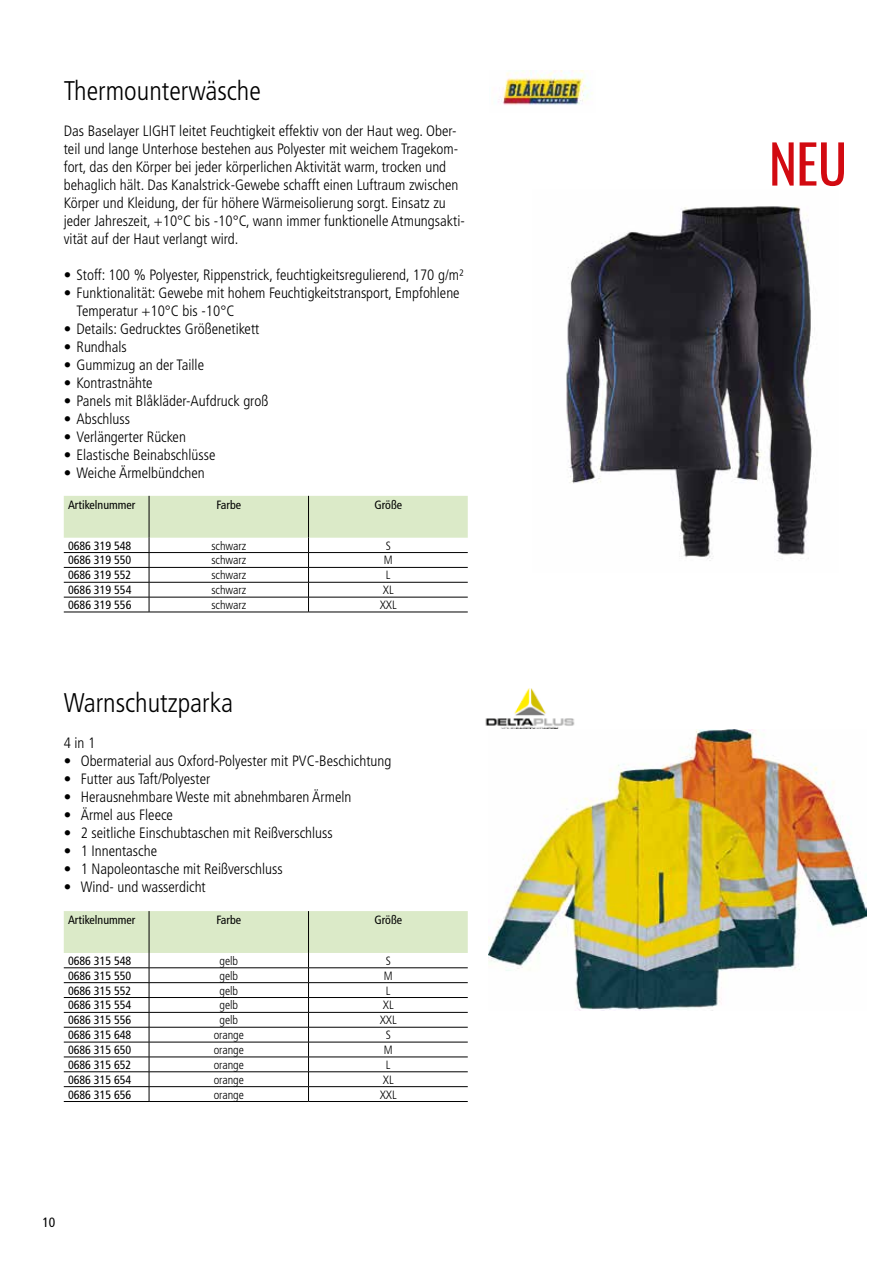
<style>
.page{position:relative;width:893px;height:1263px;background:#fff}
.page>*{position:absolute;margin:0;border:0;box-sizing:border-box;transform-origin:0 0}
.t1{font:53.25px "Oswald";color:#d20a11}
.t2{font:300 condensed 27px "Frutiger LT Pro";color:#000}
.t3{font:300 condensed 15px/18px "Frutiger LT Pro";color:#000}
.t4{font:condensed 13.5px "Frutiger LT Pro";color:#000}
.t5{font:condensed 12px "Frutiger LT Pro";color:#000}
.t6{font:300 condensed 12px "Frutiger LT Pro";color:#000}
</style>
<div class="page">
<svg style="left:64px;top:496px;width:404px;height:116px"></svg>
<hr style="left:64px;top:612px;width:85px;height:1px;background:#000">
<hr style="left:149px;top:612px;width:160px;height:1px;background:#000">
<hr style="left:309px;top:612px;width:159px;height:1px;background:#000">
<svg style="left:64px;top:911px;width:404px;height:190px"></svg>
<hr style="left:64px;top:1027px;width:85px;height:1px;background:#000">
<hr style="left:149px;top:1027px;width:160px;height:1px;background:#000">
<hr style="left:309px;top:1027px;width:159px;height:1px;background:#000">
<hr style="left:64px;top:1042px;width:85px;height:1px;background:#000">
<hr style="left:149px;top:1042px;width:160px;height:1px;background:#000">
<hr style="left:309px;top:1042px;width:159px;height:1px;background:#000">
<hr style="left:64px;top:1057px;width:85px;height:1px;background:#000">
<hr style="left:149px;top:1057px;width:160px;height:1px;background:#000">
<hr style="left:309px;top:1057px;width:159px;height:1px;background:#000">
<hr style="left:64px;top:1071px;width:85px;height:1px;background:#000">
<hr style="left:149px;top:1071px;width:160px;height:1px;background:#000">
<hr style="left:309px;top:1071px;width:159px;height:1px;background:#000">
<hr style="left:64px;top:1086px;width:85px;height:1px;background:#000">
<hr style="left:149px;top:1086px;width:160px;height:1px;background:#000">
<hr style="left:309px;top:1086px;width:159px;height:1px;background:#000">
<hr style="left:64px;top:1101px;width:85px;height:1px;background:#000">
<hr style="left:149px;top:1101px;width:160px;height:1px;background:#000">
<hr style="left:309px;top:1101px;width:159px;height:1px;background:#000">
<img style="left:498px;top:70px;width:95px;height:35px">
<img style="left:566px;top:206px;width:248px;height:355px">
<img style="left:485px;top:688px;width:90px;height:41px">
<img style="left:489px;top:730px;width:377px;height:281px">
<h2 class="t2" style="left:64px;top:75px;width:199px">Thermounterwäsche</h2>
<p class="t3" style="left:64px;top:122px;width:403px">Das Baselayer LIGHT leitet Feuchtigkeit effektiv von der Haut weg. Ober&shy;teil und lange Unterhose bestehen aus Polyester mit weichem Tragekom&shy;fort, das den Körper bei jeder körperlichen Aktivität warm, trocken und behaglich hält. Das Kanalstrick-Gewebe schafft einen Luftraum zwischen Körper und Kleidung, der für höhere Wärmeisolierung sorgt. Einsatz zu jeder Jahreszeit, +10°C bis -10°C, wann immer funktionelle Atmungsakti&shy;vität auf der Haut verlangt wird.</p>
<p class="t3" style="left:64px;top:266px;width:402px">• Stoff: 100 % Polyester, Rippenstrick, feuchtigkeitsregulierend, 170 g/m²</p>
<p class="t3" style="left:77px;top:284px;width:385px;text-indent:-13px">• Funktionalität: Gewebe mit hohem Feuchtigkeitstransport, Empfohlene<br>Temperatur +10°C bis -10°C</p>
<p class="t3" style="left:64px;top:320px;width:197px">• Details: Gedrucktes Größenetikett</p>
<p class="t3" style="left:64px;top:338px;width:65px">• Rundhals</p>
<p class="t3" style="left:64px;top:356px;width:142px">• Gummizug an der Taille</p>
<p class="t3" style="left:64px;top:374px;width:90px">• Kontrastnähte</p>
<p class="t3" style="left:64px;top:392px;width:206px">• Panels mit Blåkläder-Aufdruck groß</p>
<p class="t3" style="left:64px;top:410px;width:68px">• Abschluss</p>
<p class="t3" style="left:64px;top:428px;width:124px">• Verlängerter Rücken</p>
<p class="t3" style="left:64px;top:446px;width:153px">• Elastische Beinabschlüsse</p>
<p class="t3" style="left:64px;top:464px;width:143px">• Weiche Ärmelbündchen</p>
<p class="t5" style="left:68px;top:498px;width:69px">Artikelnummer</p>
<p class="t5" style="left:216px;top:498px;width:26px">Farbe</p>
<p class="t5" style="left:374px;top:498px;width:29px">Größe</p>
<p class="t5" style="left:68px;top:538px;width:65px">0686 319 548</p>
<p class="t6" style="left:211px;top:538px;width:36px">schwarz</p>
<p class="t6" style="left:386px;top:538px;width:7px">S</p>
<p class="t5" style="left:68px;top:553px;width:65px">0686 319 550</p>
<p class="t6" style="left:211px;top:553px;width:36px">schwarz</p>
<p class="t6" style="left:384px;top:553px;width:10px">M</p>
<p class="t5" style="left:68px;top:568px;width:65px">0686 319 552</p>
<p class="t6" style="left:211px;top:568px;width:36px">schwarz</p>
<p class="t6" style="left:386px;top:568px;width:6px">L</p>
<p class="t5" style="left:68px;top:583px;width:65px">0686 319 554</p>
<p class="t6" style="left:211px;top:583px;width:36px">schwarz</p>
<p class="t6" style="left:383px;top:583px;width:12px">XL</p>
<p class="t5" style="left:68px;top:598px;width:65px">0686 319 556</p>
<p class="t6" style="left:211px;top:598px;width:36px">schwarz</p>
<p class="t6" style="left:380px;top:598px;width:19px">XXL</p>
<h2 class="t2" style="left:64px;top:687px;width:171px">Warnschutzparka</h2>
<p class="t3" style="left:64px;top:734px;width:33px">4 in 1</p>
<p class="t3" style="left:64px;top:752px;width:329px">• Obermaterial aus Oxford-Polyester mit PVC-Beschichtung</p>
<p class="t3" style="left:64px;top:770px;width:148px">• Futter aus Taft/Polyester</p>
<p class="t3" style="left:64px;top:788px;width:289px">• Herausnehmbare Weste mit abnehmbaren Ärmeln</p>
<p class="t3" style="left:64px;top:806px;width:111px">• Ärmel aus Fleece</p>
<p class="t3" style="left:64px;top:824px;width:270px">• 2 seitliche Einschubtaschen mit Reißverschluss</p>
<p class="t3" style="left:64px;top:842px;width:95px">• 1 Innentasche</p>
<p class="t3" style="left:64px;top:860px;width:220px">• 1 Napoleontasche mit Reißverschluss</p>
<p class="t3" style="left:64px;top:878px;width:144px">• Wind- und wasserdicht</p>
<p class="t5" style="left:68px;top:913px;width:69px">Artikelnummer</p>
<p class="t5" style="left:216px;top:913px;width:26px">Farbe</p>
<p class="t5" style="left:374px;top:913px;width:29px">Größe</p>
<p class="t5" style="left:68px;top:953px;width:65px">0686 315 548</p>
<p class="t6" style="left:219px;top:954px;width:20px">gelb</p>
<p class="t6" style="left:386px;top:954px;width:7px">S</p>
<p class="t5" style="left:68px;top:968px;width:65px">0686 315 550</p>
<p class="t6" style="left:219px;top:969px;width:20px">gelb</p>
<p class="t6" style="left:384px;top:969px;width:10px">M</p>
<p class="t5" style="left:68px;top:983px;width:65px">0686 315 552</p>
<p class="t6" style="left:219px;top:983px;width:20px">gelb</p>
<p class="t6" style="left:386px;top:983px;width:6px">L</p>
<p class="t5" style="left:68px;top:998px;width:65px">0686 315 554</p>
<p class="t6" style="left:219px;top:998px;width:20px">gelb</p>
<p class="t6" style="left:383px;top:998px;width:12px">XL</p>
<p class="t5" style="left:68px;top:1013px;width:65px">0686 315 556</p>
<p class="t6" style="left:219px;top:1013px;width:20px">gelb</p>
<p class="t6" style="left:380px;top:1013px;width:19px">XXL</p>
<p class="t5" style="left:68px;top:1028px;width:65px">0686 315 648</p>
<p class="t6" style="left:214px;top:1028px;width:32px">orange</p>
<p class="t6" style="left:386px;top:1028px;width:7px">S</p>
<p class="t5" style="left:68px;top:1043px;width:65px">0686 315 650</p>
<p class="t6" style="left:214px;top:1043px;width:32px">orange</p>
<p class="t6" style="left:384px;top:1043px;width:10px">M</p>
<p class="t5" style="left:68px;top:1058px;width:65px">0686 315 652</p>
<p class="t6" style="left:214px;top:1058px;width:32px">orange</p>
<p class="t6" style="left:386px;top:1058px;width:6px">L</p>
<p class="t5" style="left:68px;top:1072px;width:65px">0686 315 654</p>
<p class="t6" style="left:214px;top:1073px;width:32px">orange</p>
<p class="t6" style="left:383px;top:1073px;width:12px">XL</p>
<p class="t5" style="left:68px;top:1087px;width:65px">0686 315 656</p>
<p class="t6" style="left:214px;top:1087px;width:32px">orange</p>
<p class="t6" style="left:380px;top:1087px;width:19px">XXL</p>
<p class="t4" style="left:43px;top:1214px;width:14px">10</p>
<h1 class="t1" style="left:769px;top:116px;width:80px">NEU</h1>
</div>
